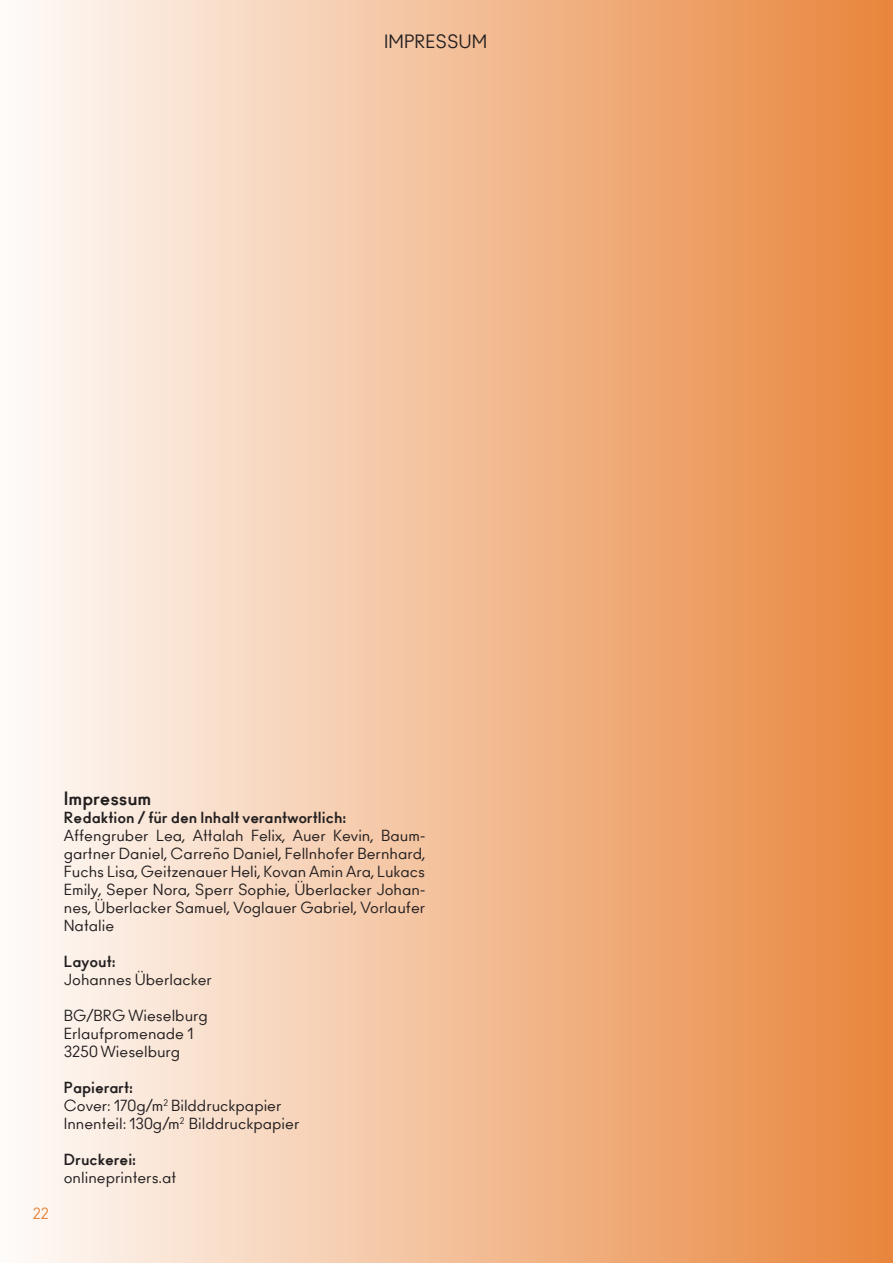
<style>
.page{position:relative;width:893px;height:1263px;background:#fff}
.page>*{position:absolute;margin:0;border:0;box-sizing:border-box;transform-origin:0 0}
.t1{font:700 18px "Ano";color:#231f20}
.t2{font:18px "Ano";color:#231f20}
.t3{font:15px/18px "Ano";color:#231f20}
.t4{font:700 15px "Ano";color:#231f20}
.t5{font:15px "Ano";color:#e9853b}
.s1{font-weight:700}
</style>
<div class="page">
<div style="left:0;top:0;width:893px;height:1263px;background:linear-gradient(to right,#fefcfa,#e9853c)"></div>
<p class="t2" style="left:384px;top:31px;width:105px">IMPRESSUM</p>
<p class="t5" style="left:33px;top:1204px;width:18px">22</p>
<p class="t1" style="left:64px;top:787px;width:89px">Impressum</p>
<p class="t4" style="left:64px;top:808px;width:284px">Redaktion / für den Inhalt verantwortlich:</p>
<p class="t3" style="left:64px;top:827px;width:363px;text-align:justify">Affengruber Lea, Attalah Felix, Auer Kevin, Baum&shy;gartner Daniel, Carreño Daniel, Fellnhofer Bernhard, Fuchs Lisa, Geitzenauer Heli, Kovan Amin Ara, Lukacs Emily, Seper Nora, Sperr Sophie, Überlacker Johan&shy;nes, Überlacker Samuel, Voglauer Gabriel, Vorlaufer Natalie</p>
<p class="t4" style="left:64px;top:952px;width:54px">Layout:</p>
<p class="t3" style="left:64px;top:971px;width:150px">Johannes Überlacker</p>
<p class="t3" style="left:64px;top:1007px;width:146px">BG/BRG Wieselburg<br>Erlaufpromenade 1<br>3250 Wieselburg</p>
<p class="t3" style="left:64px;top:1079px;width:237px"><span class="s1">Papierart:<br></span>Cover: 170g/m<sup>2</sup> Bilddruckpapier<br>Innenteil: 130g/m<sup>2</sup> Bilddruckpapier</p>
<p class="t4" style="left:64px;top:1150px;width:74px">Druckerei:</p>
<p class="t3" style="left:64px;top:1169px;width:114px">onlineprinters.at</p>
</div>
